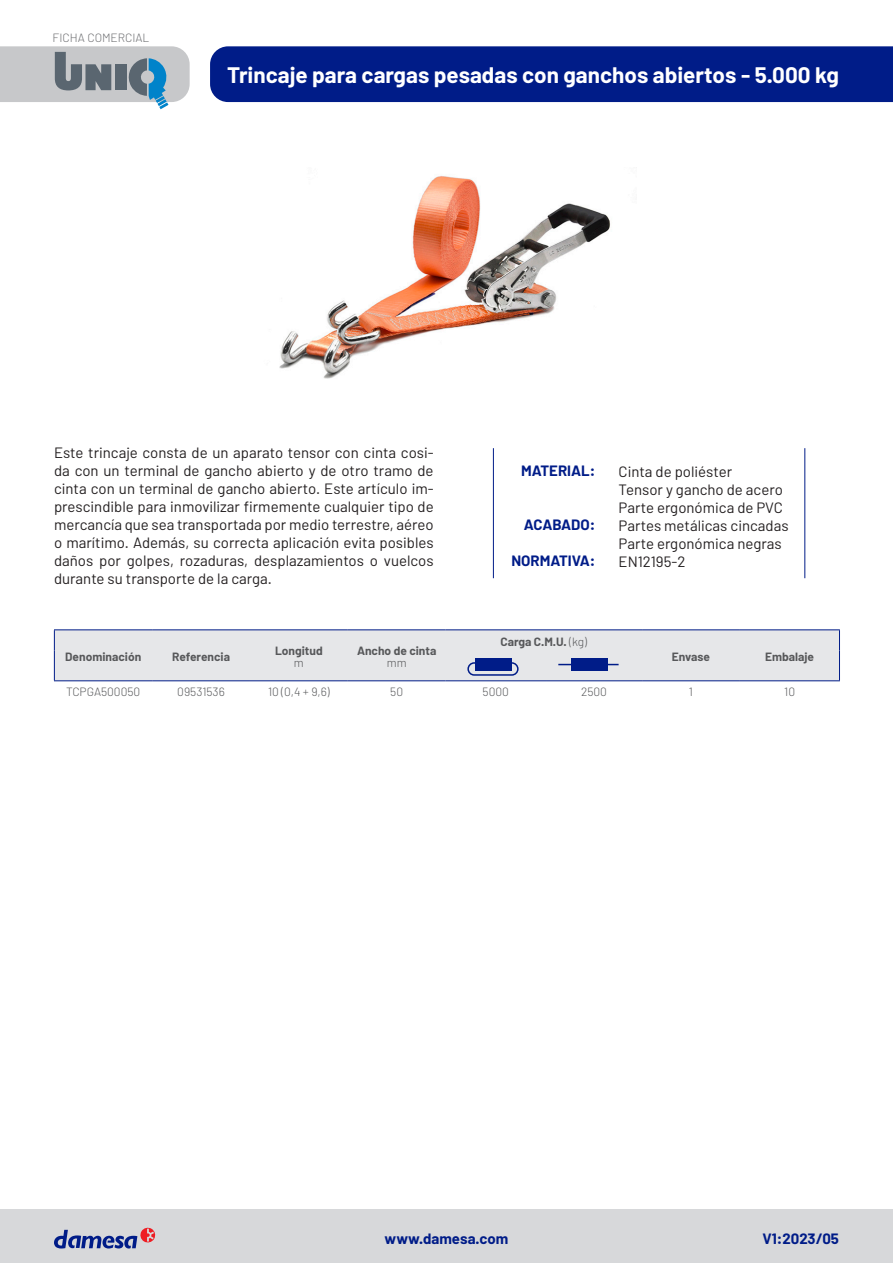
<style>
.page{position:relative;width:893px;height:1263px;background:#fff}
.page>*{position:absolute;margin:0;border:0;box-sizing:border-box;transform-origin:0 0}
.t1{font:700 22.5px "Barlow";color:#fff}
.t2{font:15px/18px "Barlow";color:#231f20;text-align:justify}
.t3{font:700 15px "Barlow";color:#001c88}
.t4{font:700 12px "Barlow";color:#57585a}
.t5{font:300 12px "Barlow";color:#57585a}
.t6{font:300 12px "Barlow";color:#6c6d70}
.s1{font-weight:300}
</style>
<div class="page">
<div style="left:210px;top:46px;width:683px;height:56px;background:#001c88"></div>
<svg style="left:0;top:46px;width:190px;height:63px"></svg>
<hr style="left:54px;top:629px;width:98px;height:1px;background:#001c88">
<hr style="left:152px;top:629px;width:98px;height:1px;background:#001c88">
<hr style="left:250px;top:629px;width:98px;height:1px;background:#001c88">
<hr style="left:348px;top:629px;width:98px;height:1px;background:#001c88">
<hr style="left:446px;top:629px;width:100px;height:1px;background:#001c88">
<hr style="left:546px;top:629px;width:96px;height:1px;background:#001c88">
<hr style="left:642px;top:629px;width:98px;height:1px;background:#001c88">
<hr style="left:740px;top:629px;width:100px;height:1px;background:#001c88">
<div style="left:54px;top:630px;width:786px;height:52px;background:#e6e7e9"></div>
<hr style="left:54px;top:650px;width:1px;height:30px;background:#001c88">
<hr style="left:839px;top:650px;width:1px;height:30px;background:#001c88">
<hr style="left:54px;top:680px;width:98px;height:1px;background:#001c88">
<hr style="left:152px;top:680px;width:98px;height:1px;background:#001c88">
<hr style="left:250px;top:680px;width:98px;height:1px;background:#001c88">
<hr style="left:348px;top:680px;width:98px;height:1px;background:#001c88">
<hr style="left:446px;top:680px;width:100px;height:1px;background:#001c88">
<hr style="left:546px;top:680px;width:96px;height:1px;background:#001c88">
<hr style="left:642px;top:680px;width:98px;height:1px;background:#001c88">
<hr style="left:740px;top:680px;width:100px;height:1px;background:#001c88">
<div style="left:0;top:1209px;width:893px;height:54px;background:#d7d8da"></div>
<svg style="left:54px;top:1228px;width:101px;height:20px"></svg>
<hr style="left:493px;top:448px;width:1px;height:130px;background:#001c88">
<hr style="left:804px;top:448px;width:1px;height:130px;background:#001c88">
<img style="left:279px;top:176px;width:331px;height:203px">
<div style="left:475px;top:658px;width:36px;height:12px;background:#001c88"></div>
<div style="left:571px;top:658px;width:36px;height:12px;background:#001c88"></div>
<div style="left:467px;top:662px;width:52px;height:14px;border:2px solid #001c88;border-radius:6px"></div>
<hr style="left:558px;top:664px;width:61px;height:1px;background:#001c88">
<p class="t6" style="left:53px;top:30px;width:98px">FICHA COMERCIAL</p>
<p class="t1" style="left:227px;top:61px;width:613px">Trincaje para cargas pesadas con ganchos abiertos - 5.000 kg</p>
<p class="t2" style="left:54px;top:443px;width:381px">Este trincaje consta de un aparato tensor con cinta cosi&shy;da con un terminal de gancho abierto y de otro tramo de cinta con un terminal de gancho abierto. Este artículo im&shy;prescindible para inmovilizar firmemente cualquier tipo de mercancía que sea transportada por medio terrestre, aéreo o marítimo. Además, su correcta aplicación evita posibles daños por golpes, rozaduras, desplazamientos o vuelcos durante su transporte de la carga.</p>
<p class="t4" style="left:65px;top:649px;width:78px">Denominación</p>
<p class="t4" style="left:172px;top:649px;width:60px">Referencia</p>
<p class="t4" style="left:275px;top:643px;width:49px">Longitud</p>
<p class="t5" style="left:294px;top:656px;width:11px">m</p>
<p class="t4" style="left:357px;top:643px;width:81px">Ancho de cinta</p>
<p class="t5" style="left:387px;top:656px;width:21px">mm</p>
<p class="t3" style="left:521px;top:461px;width:76px">MATERIAL:</p>
<p class="t3" style="left:524px;top:515px;width:73px">ACABADO:</p>
<p class="t3" style="left:511px;top:551px;width:85px">NORMATIVA:</p>
<p class="t2" style="left:619px;top:462px;width:115px">Cinta de poliéster</p>
<p class="t2" style="left:619px;top:480px;width:166px">Tensor y gancho de acero</p>
<p class="t2" style="left:619px;top:498px;width:166px">Parte ergonómica de PVC</p>
<p class="t2" style="left:619px;top:516px;width:171px">Partes metálicas cincadas</p>
<p class="t2" style="left:619px;top:534px;width:165px">Parte ergonómica negras<br>EN12195-2</p>
<p class="t4" style="left:501px;top:634px;width:88px">Carga C.M.U. <span class="s1">(kg)</span></p>
<p class="t4" style="left:672px;top:649px;width:40px">Envase</p>
<p class="t4" style="left:765px;top:649px;width:50px">Embalaje</p>
<p class="t5" style="left:66px;top:684px;width:76px">TCPGA500050</p>
<p class="t5" style="left:177px;top:684px;width:49px">09531536</p>
<p class="t5" style="left:268px;top:684px;width:63px">10 (0,4 + 9,6)</p>
<p class="t5" style="left:390px;top:684px;width:14px">50</p>
<p class="t5" style="left:483px;top:684px;width:28px">5000</p>
<p class="t5" style="left:581px;top:684px;width:27px">2500</p>
<p class="t5" style="left:689px;top:684px;width:6px">1</p>
<p class="t5" style="left:784px;top:684px;width:12px">10</p>
<p class="t3" style="left:385px;top:1229px;width:125px">www.damesa.com</p>
<p class="t3" style="left:763px;top:1229px;width:78px">V1:2023/05</p>
</div>
